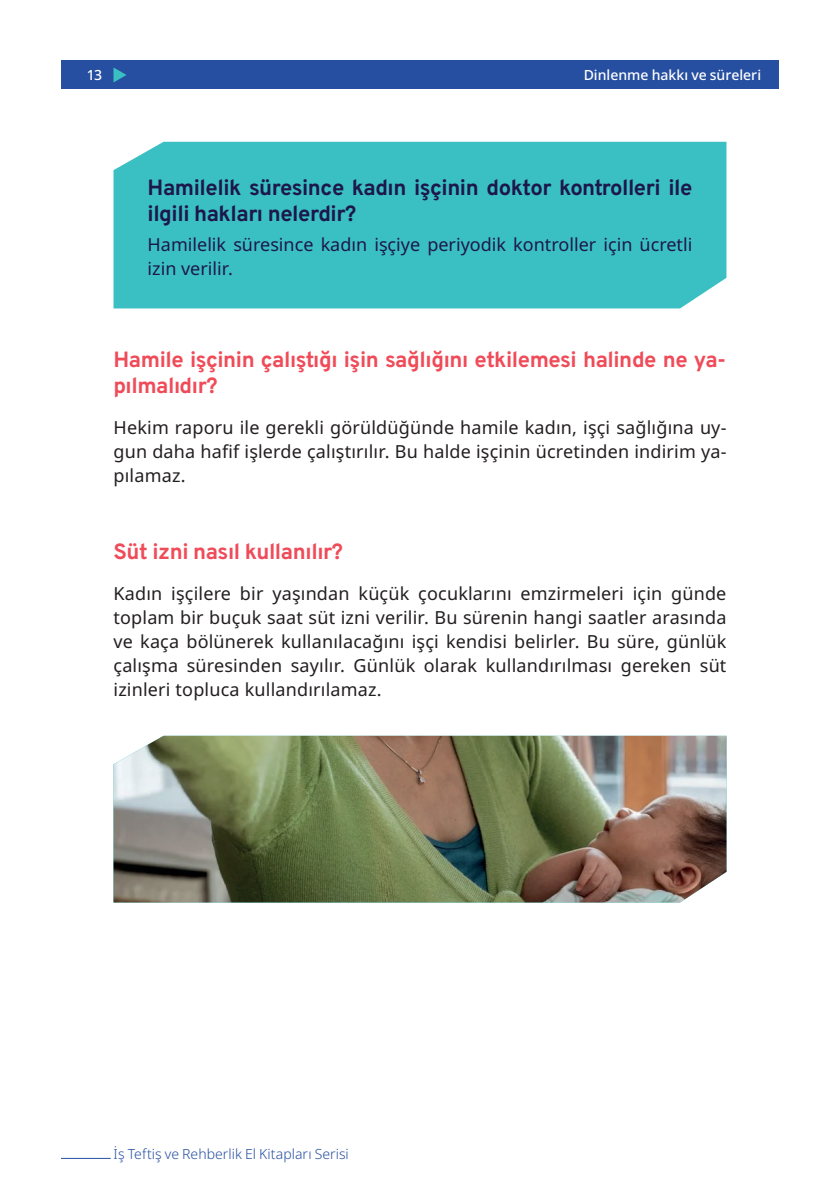
<style>
.page{position:relative;width:840px;height:1191px;background:#fff}
.page>*{position:absolute;margin:0;border:0;box-sizing:border-box;transform-origin:0 0}
.t1{font:22px/26px "Overpass";letter-spacing:-.02em;color:#ef4b58}
.t2{font:22px/26px "Overpass";letter-spacing:-.02em;color:#1d174c}
.t3{font:18px/24px "Noto Sans";letter-spacing:.01em;color:#231f20;text-align:justify}
.t4{font:18px/24px "Noto Sans";color:#1d174c}
.t5{font:300 14px "Noto Sans";color:#264fa1}
.t6{font:500 14px "Noto Sans";color:#fff}
</style>
<div class="page">
<div style="left:61px;top:61px;width:717px;height:28px;background:#264fa1"></div>
<svg style="left:113px;top:67px;width:13px;height:15px"></svg>
<hr style="left:61px;top:1158px;width:50px;height:1px;background:#264fa1">
<div style="left:113px;top:142px;width:613px;height:166px;background:#3ac0c3"></div>
<img style="left:113px;top:736px;width:613px;height:166px">
<p class="t6" style="left:87px;top:65px;width:17px">13</p>
<p class="t6" style="left:583px;top:65px;width:179px">Dinlenme hakkı ve süreleri</p>
<p class="t2" style="left:147px;top:173px;width:546px">Hamilelik süresince kadın işçinin doktor kontrolleri ile ilgili hakları nelerdir?</p>
<p class="t4" style="left:147px;top:232px;width:546px">Hamilelik süresince kadın işçiye periyodik kontroller için ücretli izin verilir.</p>
<p class="t1" style="left:113px;top:346px;width:614px">Hamile işçinin çalıştığı işin sağlığını etkilemesi halinde ne ya&shy;pılmalıdır?</p>
<p class="t3" style="left:113px;top:416px;width:614px">Hekim raporu ile gerekli görüldüğünde hamile kadın, işçi sağlığına uy&shy;gun daha hafif işlerde çalıştırılır. Bu halde işçinin ücretinden indirim ya&shy;pılamaz.</p>
<p class="t1" style="left:113px;top:538px;width:231px">Süt izni nasıl kullanılır?</p>
<p class="t3" style="left:113px;top:582px;width:614px">Kadın işçilere bir yaşından küçük çocuklarını emzirmeleri için günde toplam bir buçuk saat süt izni verilir. Bu sürenin hangi saatler arasında ve kaça bölünerek kullanılacağını işçi kendisi belirler. Bu süre, günlük çalışma süresinden sayılır. Günlük olarak kullandırılması gereken süt izinleri topluca kullandırılamaz.</p>
<p class="t5" style="left:113px;top:1144px;width:237px">İş Teftiş ve Rehberlik El Kitapları Serisi</p>
</div>
